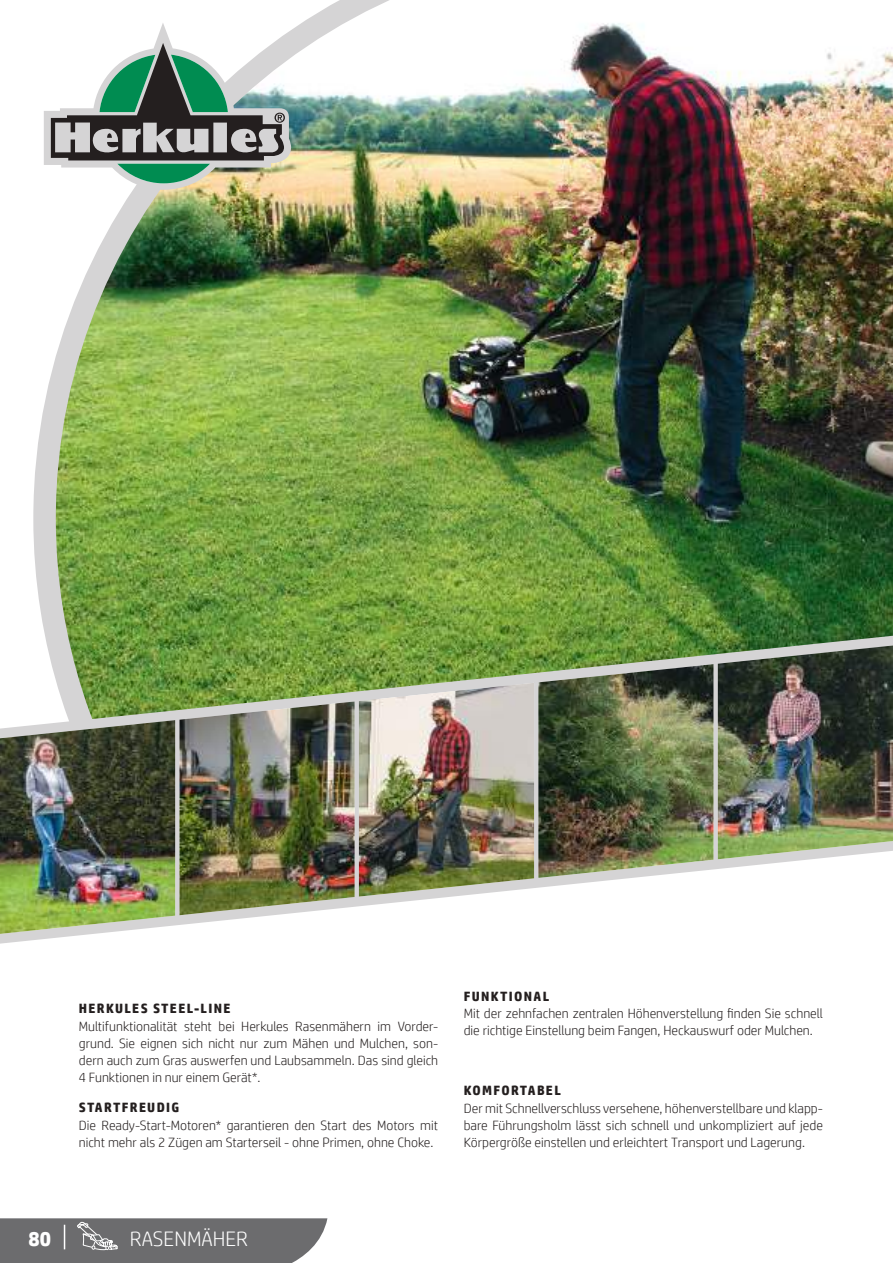
<style>
.page{position:relative;width:893px;height:1263px;background:#fff}
.page>*{position:absolute;margin:0;border:0;box-sizing:border-box;transform-origin:0 0}
.t1{font:300 21px "HP Simplified";color:#fff}
.t2{font:700 21px "HP Simplified";color:#fff}
.t3{font:300 13.5px/17.2px "HP Simplified";color:#241f1f;text-align:justify}
.t4{font:700 13.5px "HP Simplified";letter-spacing:.1em;color:#241f1f}
</style>
<div class="page">
<svg style="left:0;top:1218px;width:327px;height:45px;background:#747476"></svg>
<img style="left:33px;top:0;width:860px;height:636px">
<svg style="left:0;top:636px;width:893px;height:308px"></svg>
<img style="left:538px;top:645px;width:355px;height:233px">
<img style="left:179px;top:683px;width:355px;height:232px">
<img style="left:0;top:720px;width:175px;height:214px">
<svg style="left:44px;top:23px;width:247px;height:167px"></svg>
<p class="t4" style="left:79px;top:1000px;width:153px">HERKULES STEEL-LINE</p>
<p class="t3" style="left:79px;top:1017px;width:361px">Multifunktionalität steht bei Herkules Rasenmähern im Vorder&shy;grund. Sie eignen sich nicht nur zum Mähen und Mulchen, son&shy;dern auch zum Gras auswerfen und Laubsammeln. Das sind gleich 4 Funktionen in nur einem Gerät*.</p>
<p class="t4" style="left:79px;top:1099px;width:102px">STARTFREUDIG</p>
<p class="t3" style="left:79px;top:1116px;width:361px">Die Ready-Start-Motoren* garantieren den Start des Motors mit nicht mehr als 2 Zügen am Starterseil - ohne Primen, ohne Choke.</p>
<p class="t4" style="left:464px;top:987px;width:87px">FUNKTIONAL</p>
<p class="t3" style="left:464px;top:1004px;width:361px">Mit der zehnfachen zentralen Höhenverstellung finden Sie schnell die richtige Einstellung beim Fangen, Heckauswurf oder Mulchen.</p>
<p class="t4" style="left:464px;top:1082px;width:99px">KOMFORTABEL</p>
<p class="t3" style="left:464px;top:1099px;width:361px">Der mit Schnellverschluss versehene, höhenverstellbare und klapp&shy;bare Führungsholm lässt sich schnell und unkompliziert auf jede Körpergröße einstellen und erleichtert Transport und Lagerung.</p>
<h1 class="t2" style="left:29px;top:1225px;width:24px">80</h1>
<h1 class="t1" style="left:130px;top:1224px;width:120px">RASENMÄHER</h1>
</div>
